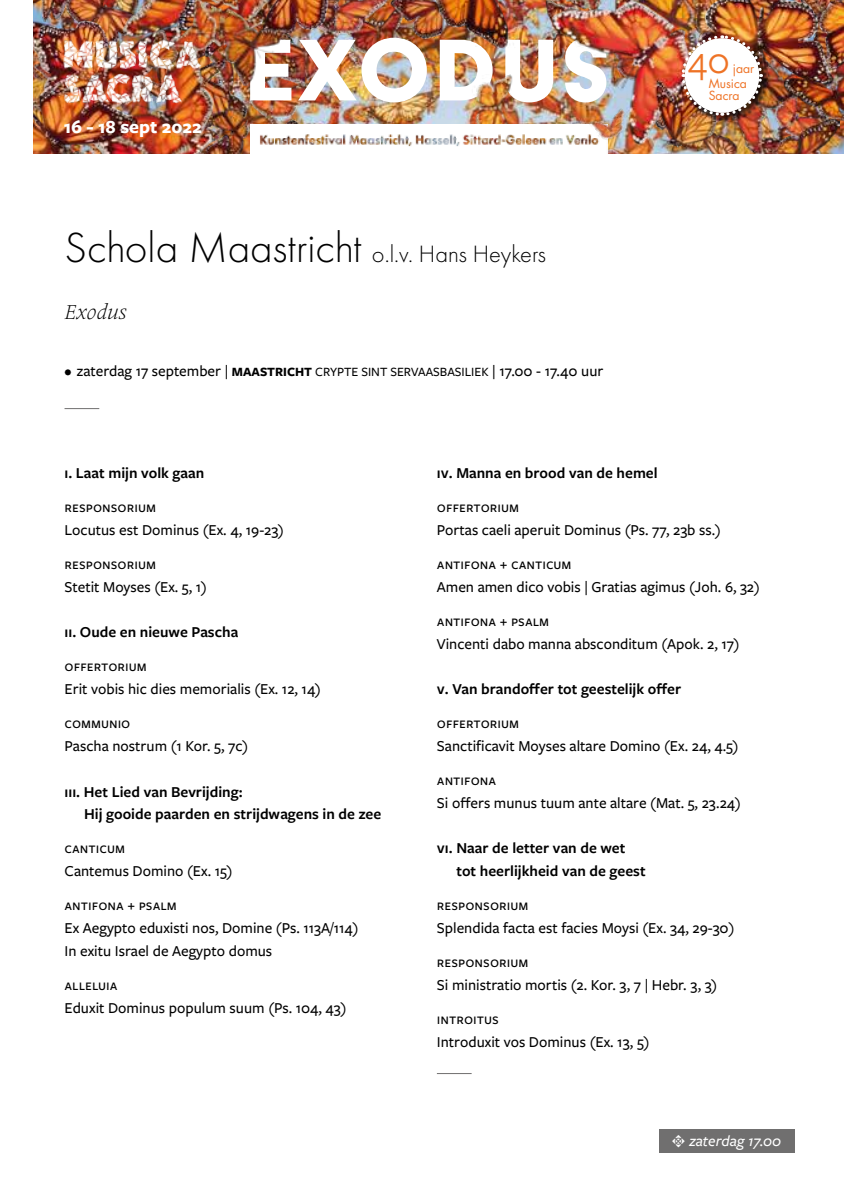
<style>
.page{position:relative;width:844px;height:1191px;background:#fff}
.page>*{position:absolute;margin:0;border:0;box-sizing:border-box;transform-origin:0 0}
.t1{font:101.15px "Acier BAT Text Solid";letter-spacing:.025em;color:#fff}
.t2{font:38.85px "Freight Sans Pro";color:#ee7326}
.t3{font:300 24.5px "Futura PT";color:#000}
.t4{font:italic 300 21px "Frutiger Serif LT Pro";color:#000}
.t5{font:700 19.25px "Freight Sans Pro";color:#fff}
.t6{font:500 15.75px/22.8px "Freight Sans Pro";color:#000}
.t7{font:600 15.75px/22.8px "Freight Sans Pro";color:#000}
.t8{font:italic 500 15.75px "Freight Sans Pro";color:#fff}
.t9{font:12.25px/14.9px "Futura";color:#ee7326}
.s1{font-size:43.75px}
.s2{font-weight:700;font-size:13.12px}
.s3{font-size:13.12px}
.s4{font-family:"Type Embellishments One";font-weight:400;font-style:normal;font-size:17.5px}
</style>
<div class="page">
<div style="left:658px;top:1129px;width:136px;height:24px;background:#706f6f"></div>
<hr style="left:437px;top:1073px;width:34px;height:1px;background:#706f6f">
<hr style="left:64px;top:408px;width:35px;height:1px;background:#706f6f">
<img style="left:34px;top:0;width:804px;height:154px">
<div style="left:684px;top:38px;width:84px;height:84px;background:#000;opacity:.75"></div>
<img style="left:679px;top:34px;width:84px;height:83px">
<div style="left:684px;top:38px;width:75px;height:75px;background:#fff;border-radius:50%"></div>
<img style="left:391px;top:75px;width:173px;height:50px">
<img style="left:250px;top:125px;width:357px;height:29px">
<img style="left:136px;top:0;width:150px;height:85px">
<img style="left:64px;top:40px;width:137px;height:32px">
<img style="left:54px;top:71px;width:128px;height:32px">
<img style="left:588px;top:102px;width:45px;height:44px">
<p class="t5" style="left:64px;top:114px;width:139px">16 - 18 sept 2022</p>
<h1 class="t1" style="left:245px;top:17px;width:368px">EXODUS</h1>
<h3 class="t3" style="left:64px;top:240px;width:483px"><span class="s1">Schola Maastricht</span> o.l.v. Hans Heykers</h3>
<h3 class="t4" style="left:64px;top:299px;width:64px">Exodus</h3>
<p class="t6" style="left:64px;top:358px;width:540px">• zaterdag 17 september | <span class="s2">MAASTRICHT</span> <span class="s3">CRYPTE SINT SERVAASBASILIEK</span> | 17.00 - 17.40 uur</p>
<h2 class="t2" style="left:687px;top:35px;width:44px">40</h2>
<p class="t9" style="left:708px;top:61px;width:47px;text-indent:24px">jaar<br>Musica</p>
<p class="t9" style="left:708px;top:88px;width:32px">Sacra</p>
<p class="t7" style="left:64px;top:461px;width:141px">i. Laat mijn volk gaan</p>
<p class="t6" style="left:64px;top:495px;width:221px">responsorium<br>Locutus est Dominus (Ex. 4, 19-23)</p>
<p class="t6" style="left:64px;top:552px;width:144px">responsorium<br>Stetit Moyses (Ex. 5, 1)</p>
<p class="t7" style="left:64px;top:620px;width:175px">ii. Oude en nieuwe Pascha</p>
<p class="t6" style="left:64px;top:654px;width:258px">offertorium<br>Erit vobis hic dies memorialis (Ex. 12, 14)</p>
<p class="t6" style="left:64px;top:711px;width:185px">communio<br>Pascha nostrum (1 Kor. 5, 7c)</p>
<p class="t7" style="left:84px;top:779px;width:298px;text-indent:-20px">iii. Het Lied van Bevrijding:<br>Hij gooide paarden en strijdwagens in de zee</p>
<p class="t6" style="left:64px;top:836px;width:170px">canticum<br>Cantemus Domino (Ex. 15)</p>
<p class="t6" style="left:64px;top:893px;width:295px">antifona + psalm<br>Ex Aegypto eduxisti nos, Domine (Ps. 113A/114)<br>In exitu Israel de Aegypto domus</p>
<p class="t6" style="left:64px;top:972px;width:283px">alleluia<br>Eduxit Dominus populum suum (Ps. 104, 43)</p>
<p class="t7" style="left:437px;top:461px;width:222px">iv. Manna en brood van de hemel</p>
<p class="t6" style="left:437px;top:495px;width:285px">offertorium<br>Portas caeli aperuit Dominus (Ps. 77, 23b ss.)</p>
<p class="t6" style="left:437px;top:552px;width:324px">antifona + canticum<br>Amen amen dico vobis | Gratias agimus (Joh. 6, 32)</p>
<p class="t6" style="left:437px;top:609px;width:304px">antifona + psalm<br>Vincenti dabo manna absconditum (Apok. 2, 17)</p>
<p class="t7" style="left:437px;top:677px;width:246px">v. Van brandoffer tot geestelijk offer</p>
<p class="t6" style="left:437px;top:711px;width:303px">offertorium<br>Sanctificavit Moyses altare Domino (Ex. 24, 4.5)</p>
<p class="t6" style="left:437px;top:768px;width:305px">antifona<br>Si offers munus tuum ante altare (Mat. 5, 23.24)</p>
<p class="t7" style="left:456px;top:836px;width:191px;text-indent:-20px">vi. Naar de letter van de wet tot heerlijkheid van de geest</p>
<p class="t6" style="left:437px;top:893px;width:299px">responsorium<br>Splendida facta est facies Moysi (Ex. 34, 29-30)</p>
<p class="t6" style="left:437px;top:950px;width:282px">responsorium<br>Si ministratio mortis (2. Kor. 3, 7 | Hebr. 3, 3)</p>
<p class="t6" style="left:437px;top:1007px;width:214px">introitus<br>Introduxit vos Dominus (Ex. 13, 5)</p>
<p class="t8" style="left:671px;top:1130px;width:111px"><span class="s4">t</span> zaterdag 17.00</p>
</div>
